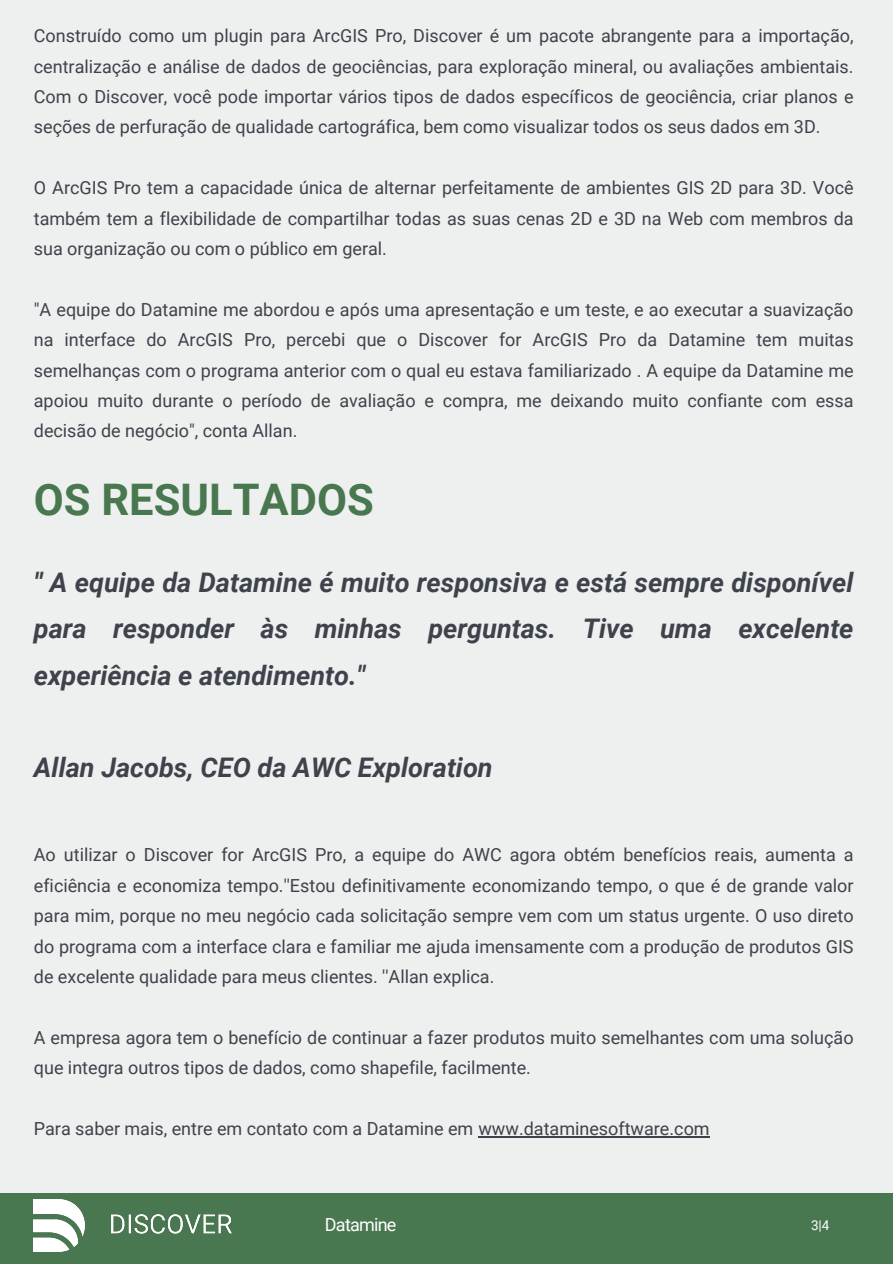
<style>
.page{position:relative;width:893px;height:1264px;background:#fff}
.page>*{position:absolute;margin:0;border:0;box-sizing:border-box;transform-origin:0 0}
.t1{font:700 43.5px "Roboto";color:#497750}
.t2{font:italic 700 27px/46.2px "Roboto";color:#3e424b;text-align:justify}
.t3{font:18px/30.3px "Roboto";color:#3e424b;text-align:justify}
.t4{font:18px "Roboto";letter-spacing:-.04em;color:#fff}
.t5{font:13.5px "Roboto";color:#fff}
</style>
<div class="page">
<div style="left:0;top:0;width:892px;height:1263px;background:#eef0ef"></div>
<div style="left:0;top:1193px;width:892px;height:70px;background:#497750"></div>
<hr style="left:478px;top:1135px;width:232px;height:2px;background:#3e424b">
<img style="left:34px;top:1199px;width:198px;height:51px">
<h3 class="t3" style="left:34px;top:21px;width:821px">Construído como um plugin para ArcGIS Pro, Discover é um pacote abrangente para a importação, centralização e análise de dados de geociências, para exploração mineral, ou avaliações ambientais.<br>Com o Discover, você pode importar vários tipos de dados específicos de geociência, criar planos e seções de perfuração de qualidade cartográfica, bem como visualizar todos os seus dados em 3D.</h3>
<h3 class="t3" style="left:34px;top:173px;width:821px">O ArcGIS Pro tem a capacidade única de alternar perfeitamente de ambientes GIS 2D para 3D. Você também tem a flexibilidade de compartilhar todas as suas cenas 2D e 3D na Web com membros da sua organização ou com o público em geral.</h3>
<h3 class="t3" style="left:34px;top:294px;width:821px">"A equipe do Datamine me abordou e após uma apresentação e um teste, e ao executar a suavização na interface do ArcGIS Pro, percebi que o Discover for ArcGIS Pro da Datamine tem muitas semelhanças com o programa anterior com o qual eu estava familiarizado . A equipe da Datamine me apoiou muito durante o período de avaliação e compra, me deixando muito confiante com essa decisão de negócio", conta Allan.</h3>
<p class="t1" style="left:34px;top:474px;width:341px">OS RESULTADOS</p>
<p class="t2" style="left:34px;top:560px;width:821px">'' A equipe da Datamine é muito responsiva e está sempre disponível para responder às minhas perguntas. Tive uma excelente experiência e atendimento."</p>
<h3 class="t2" style="left:34px;top:744px;width:460px">Allan Jacobs, CEO da AWC Exploration</h3>
<h3 class="t3" style="left:34px;top:840px;width:821px">Ao utilizar o Discover for ArcGIS Pro, a equipe do AWC agora obtém benefícios reais, aumenta a eficiência e economiza tempo.''Estou definitivamente economizando tempo, o que é de grande valor para mim, porque no meu negócio cada solicitação sempre vem com um status urgente. O uso direto do programa com a interface clara e familiar me ajuda imensamente com a produção de produtos GIS de excelente qualidade para meus clientes. ''Allan explica.</h3>
<h1 class="t3" style="left:34px;top:1022px;width:821px">A empresa agora tem o benefício de continuar a fazer produtos muito semelhantes com uma solução que integra outros tipos de dados, como shapefile, facilmente.</h1>
<h2 class="t3" style="left:34px;top:1113px;width:677px">Para saber mais, entre em contato com a Datamine em www.dataminesoftware.com</h2>
<h3 class="t4" style="left:325px;top:1213px;width:73px">Datamine</h3>
<h3 class="t5" style="left:811px;top:1217px;width:20px">3|4</h3>
</div>
